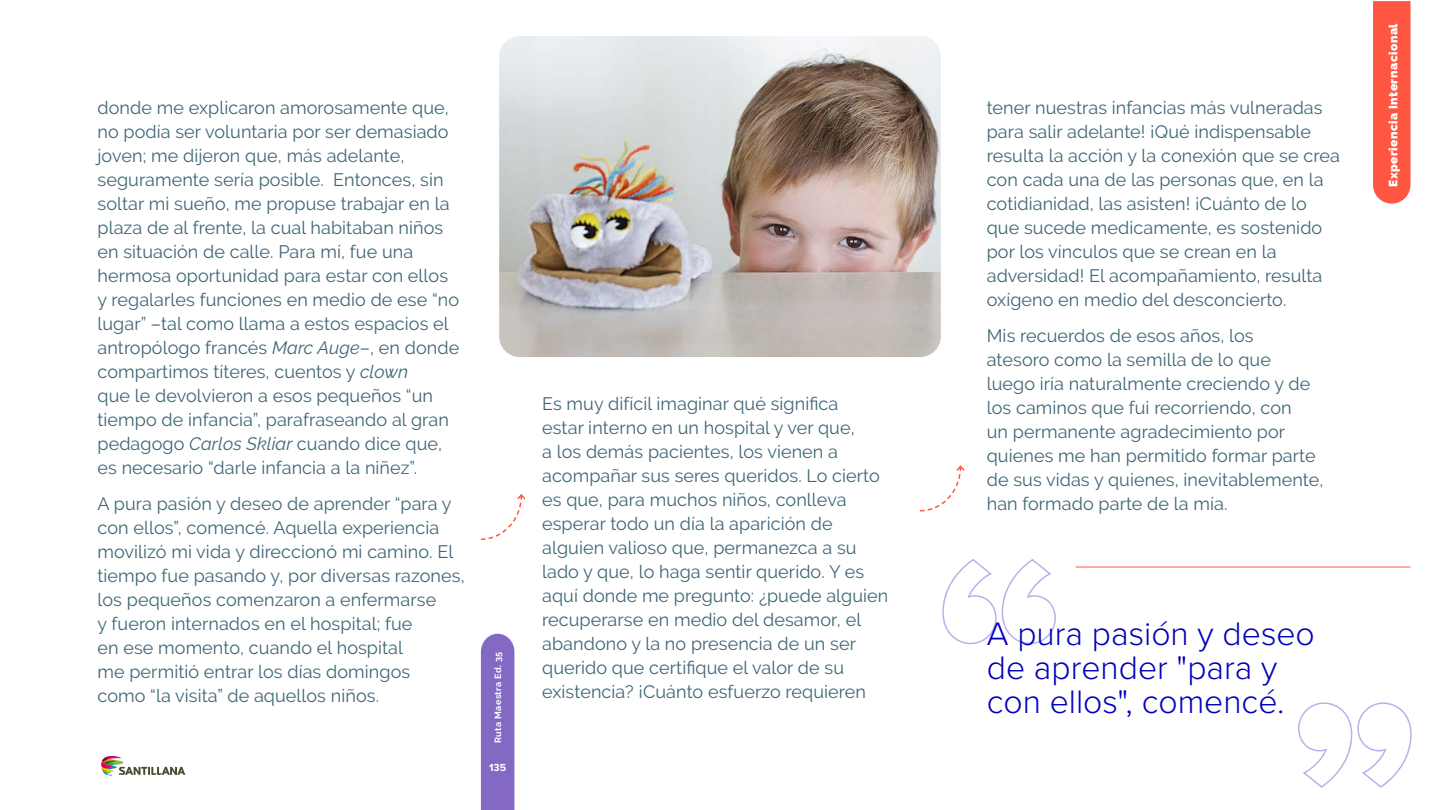
<style>
.page{position:relative;width:1440px;height:810px;background:#fff}
.page>*{position:absolute;margin:0;border:0;box-sizing:border-box;transform-origin:0 0}
.t1{font:300 33.75px/33.8px "Proxima Nova";color:#0100b9}
.t2{font:18px/24px "Raleway";letter-spacing:.005em;color:#3f6677}
.t3{font:900 12px "Raleway";letter-spacing:.04em;color:#fff}
.t4{font:700 10.65px "Proxima Nova";color:#fff}
.t5{font:700 9px "Raleway";letter-spacing:.04em;color:#fff}
.s1{font-style:italic}
</style>
<div class="page">
<img style="left:501px;top:38px;width:438px;height:318px">
<div style="left:498px;top:35px;width:444px;height:324px;border:2px solid #fff;border-radius:21px"></div>
<svg style="left:942px;top:559px;width:114px;height:86px"></svg>
<svg style="left:1298px;top:702px;width:114px;height:86px"></svg>
<hr style="left:1076px;top:567px;width:335px;height:1px;background:#ff5642">
<div style="left:1373px;top:1px;width:38px;height:203px;background:#ff5642"></div>
<div style="left:481px;top:634px;width:33px;height:176px;background:#8369c4"></div>
<svg style="left:101px;top:755px;width:84px;height:21px"></svg>
<svg style="left:920px;top:465px;width:45px;height:47px"></svg>
<svg style="left:480px;top:494px;width:46px;height:46px"></svg>
<p class="t2" style="left:98px;top:96px;width:363px">donde me explicaron amorosamente que, no podía ser voluntaria por ser demasiado joven; me dijeron que, más adelante, seguramente sería posible. Entonces, sin soltar mi sueño, me propuse trabajar en la plaza de al frente, la cual habitaban niños en situación de calle. Para mí, fue una hermosa oportunidad para estar con ellos y regalarles funciones en medio de ese “no lugar” –tal como llama a estos espacios el antropólogo francés <span class="s1">Marc Auge</span>–, en donde compartimos títeres, cuentos y <span class="s1">clown<br></span>que le devolvieron a esos pequeños “un tiempo de infancia”, parafraseando al gran pedagogo <span class="s1">Carlos Skliar</span> cuando dice que, es necesario “darle infancia a la niñez”.</p>
<p class="t2" style="left:98px;top:492px;width:369px">A pura pasión y deseo de aprender “para y con ellos”, comencé. Aquella experiencia movilizó mi vida y direccionó mi camino. El tiempo fue pasando y, por diversas razones, los pequeños comenzaron a enfermarse<br>y fueron internados en el hospital; fue<br>en ese momento, cuando el hospital<br>me permitió entrar los días domingos<br>como “la visita” de aquellos niños.</p>
<p class="t5" style="left:493px;top:743px;width:92px;rotate:-90deg">Ruta Maestra Ed. 35</p>
<p class="t4" style="left:489px;top:759px;width:19px">135</p>
<p class="t2" style="left:542px;top:392px;width:348px">Es muy difícil imaginar qué significa<br>estar interno en un hospital y ver que,<br>a los demás pacientes, los vienen a acompañar sus seres queridos. Lo cierto es que, para muchos niños, conlleva esperar todo un día la aparición de alguien valioso que, permanezca a su lado y que, lo haga sentir querido. Y es aquí donde me pregunto: ¿puede alguien recuperarse en medio del desamor, el abandono y la no presencia de un ser querido que certifique el valor de su existencia? ¡Cuánto esfuerzo requieren</p>
<p class="t2" style="left:987px;top:96px;width:355px">tener nuestras infancias más vulneradas para salir adelante! ¡Qué indispensable resulta la acción y la conexión que se crea con cada una de las personas que, en la cotidianidad, las asisten! ¡Cuánto de lo que sucede medicamente, es sostenido por los vínculos que se crean en la adversidad! El acompañamiento, resulta oxígeno en medio del desconcierto.</p>
<p class="t2" style="left:987px;top:324px;width:338px">Mis recuerdos de esos años, los<br>atesoro como la semilla de lo que luego iría naturalmente creciendo y de los caminos que fui recorriendo, con<br>un permanente agradecimiento por quienes me han permitido formar parte de sus vidas y quienes, inevitablemente, han formado parte de la mía.</p>
<h1 class="t1" style="left:987px;top:615px;width:330px">A pura pasión y deseo de aprender "para y con ellos", comencé.</h1>
<p class="t3" style="left:1386px;top:187px;width:165px;rotate:-90deg">Experiencia Internacional</p>
</div>
